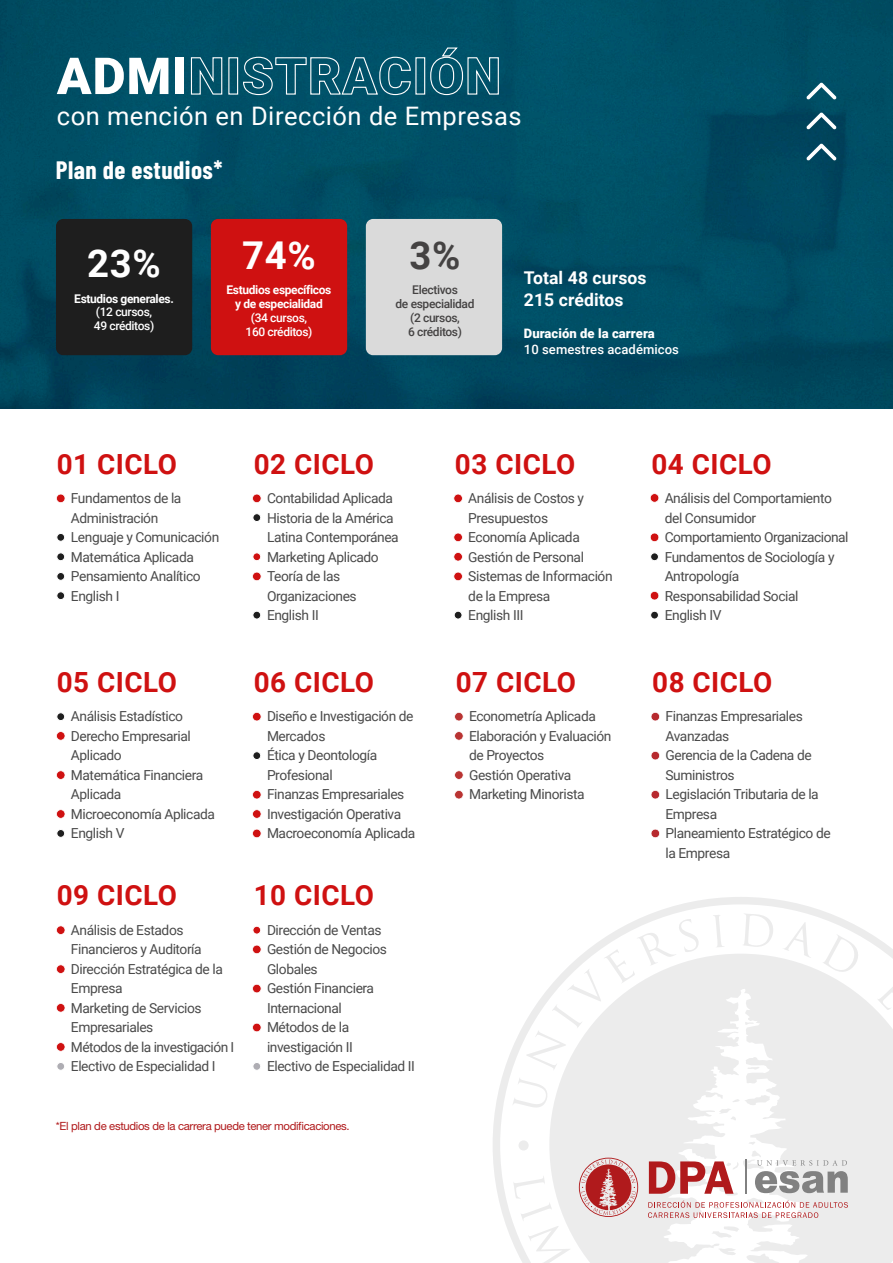
<style>
.page{position:relative;width:893px;height:1263px;background:#fff}
.page>*{position:absolute;margin:0;border:0;box-sizing:border-box;transform-origin:0 0}
.t1{font:900 51px "Roboto";color:#fff}
.t2{font:700 38.4px "Roboto";color:#fff}
.t3{font:700 38.4px "Roboto";color:#444242}
.t4{font:700 27.75px "Roboto";letter-spacing:.02em;color:#cf1111}
.t5{font:25.5px "Roboto";letter-spacing:.02em;color:#fff}
.t6{font:700 25.2px "Barlow Condensed";letter-spacing:.02em;color:#fff}
.t7{font:700 17.55px/22.5px "Roboto";letter-spacing:.005em;color:#fff}
.t8{font:13.8px/19.5px "Roboto";letter-spacing:-.03em;color:#4a4a4a}
.t9{font:500 13.05px "Roboto";letter-spacing:.005em;color:#fff}
.t10{font:900 13.05px "Roboto";letter-spacing:.005em;color:#fff}
.t11{font:700 12px/13.8px "Roboto";letter-spacing:-.03em;color:#fff;text-align:center}
.t12{font:500 12px/13.8px "Roboto";letter-spacing:-.03em;color:#fff}
.t13{font:500 12px/13.8px "Roboto";letter-spacing:-.03em;color:#444242;text-align:center}
.t14{font:11.4px "Helvetica Neue LT Pro";letter-spacing:-.03em;color:#b01a1c}
</style>
<div class="page">
<svg style="left:493px;top:897px;width:400px;height:366px"></svg>
<svg style="left:549px;top:954px;width:344px;height:309px;fill:#ececec"></svg>
<svg style="left:746px;top:1253px;width:48px;height:10px"></svg>
<svg style="left:718px;top:1247px;width:18px;height:8px"></svg>
<svg style="left:711px;top:1226px;width:28px;height:12px"></svg>
<svg style="left:747px;top:1066px;width:13px;height:4px"></svg>
<svg style="left:745px;top:1022px;width:9px;height:3px"></svg>
<svg style="left:719px;top:1095px;width:51px;height:25px"></svg>
<div style="left:57px;top:533px;width:8px;height:8px;background:#1e1e1e;border-radius:50%"></div>
<div style="left:56px;top:533px;width:9px;height:9px;border:1px solid #fff;border-radius:50%"></div>
<div style="left:57px;top:553px;width:8px;height:8px;background:#1e1e1e;border-radius:50%"></div>
<div style="left:56px;top:552px;width:9px;height:9px;border:1px solid #fff;border-radius:50%"></div>
<div style="left:57px;top:572px;width:8px;height:8px;background:#1e1e1e;border-radius:50%"></div>
<div style="left:56px;top:572px;width:9px;height:9px;border:1px solid #fff;border-radius:50%"></div>
<svg style="left:56px;top:494px;width:9px;height:9px"></svg>
<div style="left:57px;top:592px;width:8px;height:8px;background:#1e1e1e;border-radius:50%"></div>
<div style="left:56px;top:591px;width:9px;height:9px;border:1px solid #fff;border-radius:50%"></div>
<svg style="left:454px;top:712px;width:10px;height:9px"></svg>
<svg style="left:454px;top:731px;width:10px;height:9px"></svg>
<svg style="left:454px;top:770px;width:10px;height:10px"></svg>
<svg style="left:454px;top:790px;width:10px;height:9px"></svg>
<svg style="left:651px;top:829px;width:9px;height:9px"></svg>
<svg style="left:651px;top:790px;width:9px;height:9px"></svg>
<svg style="left:651px;top:751px;width:9px;height:9px"></svg>
<svg style="left:651px;top:712px;width:9px;height:9px"></svg>
<svg style="left:56px;top:964px;width:9px;height:10px"></svg>
<svg style="left:56px;top:1003px;width:9px;height:9px"></svg>
<svg style="left:56px;top:925px;width:9px;height:10px"></svg>
<div style="left:57px;top:1062px;width:8px;height:8px;background:#aeadb3;border-radius:50%"></div>
<div style="left:56px;top:1062px;width:9px;height:9px;border:1px solid #fff;border-radius:50%"></div>
<svg style="left:56px;top:1042px;width:9px;height:9px"></svg>
<svg style="left:453px;top:494px;width:10px;height:9px"></svg>
<svg style="left:453px;top:552px;width:10px;height:9px"></svg>
<div style="left:454px;top:611px;width:8px;height:8px;background:#1e1e1e;border-radius:50%"></div>
<div style="left:454px;top:611px;width:8px;height:8px;border:1px solid #fff;border-radius:50%"></div>
<svg style="left:453px;top:533px;width:10px;height:9px"></svg>
<svg style="left:453px;top:572px;width:10px;height:9px"></svg>
<svg style="left:56px;top:731px;width:9px;height:9px"></svg>
<svg style="left:56px;top:770px;width:9px;height:10px"></svg>
<div style="left:57px;top:713px;width:8px;height:7px;background:#1e1e1e;border-radius:50%"></div>
<div style="left:56px;top:712px;width:9px;height:9px;border:1px solid #fff;border-radius:50%"></div>
<svg style="left:56px;top:809px;width:9px;height:10px"></svg>
<div style="left:57px;top:829px;width:8px;height:8px;background:#1e1e1e;border-radius:50%"></div>
<div style="left:56px;top:829px;width:9px;height:9px;border:1px solid #fff;border-radius:50%"></div>
<svg style="left:650px;top:493px;width:9px;height:10px"></svg>
<svg style="left:650px;top:533px;width:9px;height:9px"></svg>
<div style="left:651px;top:611px;width:7px;height:8px;background:#1e1e1e;border-radius:50%"></div>
<div style="left:650px;top:611px;width:9px;height:8px;border:1px solid #fff;border-radius:50%"></div>
<div style="left:651px;top:553px;width:7px;height:8px;background:#1e1e1e;border-radius:50%"></div>
<div style="left:650px;top:552px;width:9px;height:9px;border:1px solid #fff;border-radius:50%"></div>
<svg style="left:650px;top:591px;width:9px;height:9px"></svg>
<div style="left:253px;top:752px;width:8px;height:7px;background:#1e1e1e;border-radius:50%"></div>
<div style="left:253px;top:751px;width:8px;height:9px;border:1px solid #fff;border-radius:50%"></div>
<svg style="left:252px;top:712px;width:9px;height:9px"></svg>
<svg style="left:252px;top:790px;width:9px;height:9px"></svg>
<svg style="left:252px;top:809px;width:9px;height:10px"></svg>
<svg style="left:252px;top:829px;width:9px;height:9px"></svg>
<svg style="left:252px;top:945px;width:9px;height:9px"></svg>
<svg style="left:252px;top:984px;width:9px;height:9px"></svg>
<div style="left:253px;top:926px;width:8px;height:8px;background:#cf1111;border-radius:50%"></div>
<div style="left:253px;top:926px;width:8px;height:8px;border:1px solid #fff;border-radius:50%"></div>
<svg style="left:252px;top:1023px;width:9px;height:9px"></svg>
<div style="left:253px;top:1062px;width:8px;height:8px;background:#aeadb3;border-radius:50%"></div>
<div style="left:253px;top:1062px;width:8px;height:9px;border:1px solid #fff;border-radius:50%"></div>
<svg style="left:252px;top:494px;width:9px;height:9px"></svg>
<div style="left:253px;top:514px;width:8px;height:7px;background:#1e1e1e;border-radius:50%"></div>
<div style="left:253px;top:513px;width:8px;height:9px;border:1px solid #fff;border-radius:50%"></div>
<svg style="left:252px;top:572px;width:9px;height:9px"></svg>
<div style="left:253px;top:611px;width:8px;height:8px;background:#1e1e1e;border-radius:50%"></div>
<div style="left:253px;top:611px;width:8px;height:8px;border:1px solid #fff;border-radius:50%"></div>
<div style="left:253px;top:553px;width:8px;height:8px;background:#cf1111;border-radius:50%"></div>
<div style="left:253px;top:552px;width:8px;height:9px;border:1px solid #fff;border-radius:50%"></div>
<img style="left:0;top:0;width:893px;height:408px">
<div style="left:211px;top:219px;width:136px;height:136px;background:#cf1111;border-radius:7px"></div>
<div style="left:366px;top:219px;width:136px;height:136px;background:#dadada;border-radius:7px"></div>
<div style="left:56px;top:219px;width:136px;height:136px;background:#1e1e1e;border-radius:7px"></div>
<svg style="left:190px;top:57px;width:33px;height:38px"></svg>
<div style="left:228px;top:57px;width:10px;height:38px;border:1px solid #fff"></div>
<svg style="left:242px;top:56px;width:169px;height:40px;background:#23697d"></svg>
<div style="left:415px;top:57px;width:10px;height:38px;border:1px solid #fff"></div>
<svg style="left:430px;top:47px;width:69px;height:49px;background:#23697d"></svg>
<svg style="left:579px;top:1158px;width:59px;height:59px;background:#d08b8c"></svg>
<svg style="left:648px;top:1141px;width:200px;height:77px"></svg>
<svg style="left:806px;top:82px;width:30px;height:18px"></svg>
<svg style="left:806px;top:112px;width:30px;height:17px"></svg>
<svg style="left:806px;top:143px;width:30px;height:18px"></svg>
<h1 class="t1" style="left:57px;top:40px;width:132px">ADMI</h1>
<h3 class="t5" style="left:57px;top:98px;width:466px">con mención en Dirección de Empresas</h3>
<h3 class="t6" style="left:56px;top:154px;width:168px">Plan de estudios*</h3>
<h2 class="t2" style="left:87px;top:237px;width:75px">23%</h2>
<h2 class="t2" style="left:242px;top:228px;width:75px">74%</h2>
<p class="t11" style="left:74px;top:291px;width:101px">Estudios generales.</p>
<p class="t12" style="left:94px;top:305px;width:62px">(12 cursos,<br>49 créditos)</p>
<p class="t11" style="left:227px;top:282px;width:106px">Estudios específicos y de especialidad</p>
<p class="t12" style="left:246px;top:310px;width:68px;text-align:center">(34 cursos,<br>160 créditos)</p>
<h2 class="t3" style="left:410px;top:228px;width:52px">3%</h2>
<p class="t13" style="left:396px;top:282px;width:80px">Electivos<br>de especialidad (2 cursos,<br>6 créditos)</p>
<p class="t7" style="left:524px;top:265px;width:124px">Total 48 cursos<br>215 créditos</p>
<p class="t10" style="left:524px;top:324px;width:132px">Duración de la carrera</p>
<p class="t9" style="left:524px;top:340px;width:157px">10 semestres académicos</p>
<h3 class="t4" style="left:57px;top:444px;width:122px">01 CICLO</h3>
<h3 class="t4" style="left:254px;top:444px;width:122px">02 CICLO</h3>
<h3 class="t4" style="left:455px;top:444px;width:122px">03 CICLO</h3>
<h3 class="t4" style="left:651px;top:444px;width:122px">04 CICLO</h3>
<p class="t8" style="left:71px;top:488px;width:150px">Fundamentos de la<br>Administración<br>Lenguaje y Comunicación<br>Matemática Aplicada<br>Pensamiento Analítico<br>English I</p>
<h3 class="t4" style="left:57px;top:663px;width:122px">05 CICLO</h3>
<p class="t8" style="left:71px;top:706px;width:146px">Análisis Estadístico<br>Derecho Empresarial<br>Aplicado<br>Matemática Financiera<br>Aplicada<br>Microeconomía Aplicada<br>English V</p>
<h3 class="t4" style="left:57px;top:876px;width:122px">09 CICLO</h3>
<p class="t8" style="left:71px;top:919px;width:165px">Análisis de Estados<br>Financieros y Auditoría<br>Dirección Estratégica de la<br>Empresa<br>Marketing de Servicios<br>Empresariales<br>Métodos de la investigación I<br>Electivo de Especialidad I</p>
<p class="t8" style="left:267px;top:488px;width:133px">Contabilidad Aplicada<br>Historia de la América<br>Latina Contemporánea<br>Marketing Aplicado<br>Teoría de las<br>Organizaciones<br>English II</p>
<h3 class="t4" style="left:254px;top:663px;width:122px">06 CICLO</h3>
<p class="t8" style="left:267px;top:706px;width:150px">Diseño e Investigación de<br>Mercados<br>Ética y Deontología<br>Profesional<br>Finanzas Empresariales<br>Investigación Operativa<br>Macroeconomía Aplicada</p>
<h3 class="t4" style="left:254px;top:876px;width:122px">10 CICLO</h3>
<p class="t8" style="left:267px;top:919px;width:150px">Dirección de Ventas<br>Gestión de Negocios<br>Globales<br>Gestión Financiera<br>Internacional<br>Métodos de la investigación II<br>Electivo de Especialidad II</p>
<p class="t14" style="left:56px;top:1119px;width:295px">*El plan de estudios de la carrera puede tener modificaciones.</p>
<p class="t8" style="left:468px;top:488px;width:146px">Análisis de Costos y<br>Presupuestos<br>Economía Aplicada<br>Gestión de Personal<br>Sistemas de Información de la Empresa<br>English III</p>
<h3 class="t4" style="left:456px;top:663px;width:122px">07 CICLO</h3>
<p class="t8" style="left:469px;top:706px;width:144px">Econometría Aplicada<br>Elaboración y Evaluación de Proyectos<br>Gestión Operativa<br>Marketing Minorista</p>
<p class="t8" style="left:665px;top:488px;width:185px">Análisis del Comportamiento del Consumidor<br>Comportamiento Organizacional<br>Fundamentos de Sociología y<br>Antropología<br>Responsabilidad Social<br>English IV</p>
<h3 class="t4" style="left:652px;top:663px;width:122px">08 CICLO</h3>
<p class="t8" style="left:665px;top:706px;width:167px">Finanzas Empresariales<br>Avanzadas<br>Gerencia de la Cadena de<br>Suministros<br>Legislación Tributaria de la<br>Empresa<br>Planeamiento Estratégico de la Empresa</p>
</div>
